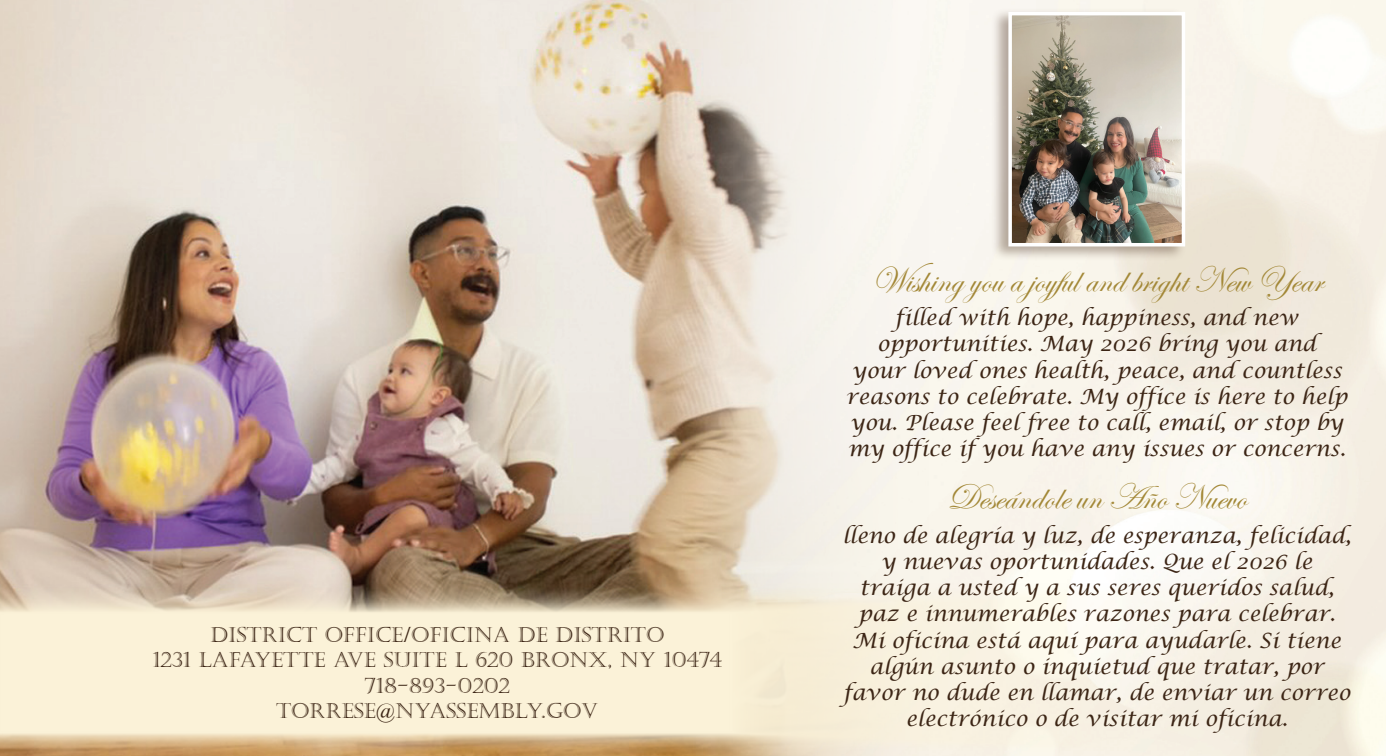
<style>
.page{position:relative;width:1386px;height:756px;background:#fff}
.page>*{position:absolute;margin:0;border:0;box-sizing:border-box;transform-origin:0 0}
.t1{font:36.75px "Edwardian Script ITC";color:#a38837}
.t2{font:italic 21px/26.2px "Lucida Calligraphy";color:#3c2515;text-align:center}
.t3{font:21px/25.2px "Castellar";color:#3c2515}
</style>
<div class="page">
<img style="left:0;top:0;width:945px;height:581px">
<svg style="left:0;top:581px;width:1386px;height:175px;fill:#f9f2d8"></svg>
<div style="left:991px;top:8px;width:196px;height:254px;background:#523827;opacity:.41"></div>
<img style="left:1013px;top:17px;width:167px;height:224px">
<div style="left:1008px;top:12px;width:177px;height:234px;border:4px solid #fff"></div>
<p class="t3" style="left:210px;top:623px;width:31px">DISTRI</p>
<p class="t3" style="left:286px;top:623px;width:301px">CT OFFICE/OFICINA DE DISTRIT</p>
<p class="t3" style="left:646px;top:623px;width:20px">O</p>
<p class="t3" style="left:152px;top:648px;width:103px">1231 LAFAYETTE</p>
<p class="t3" style="left:333px;top:648px;width:91px">AVE SUITE</p>
<p class="t3" style="left:365px;top:648px;width:359px;text-indent:90px">L 620 BRONX, NY 10474<br>718-893-0202</p>
<p class="t3" style="left:276px;top:699px;width:48px">TORRESE</p>
<p class="t3" style="left:376px;top:699px;width:54px">@NYASSEMBLY</p>
<p class="t3" style="left:541px;top:699px;width:59px">.GOV</p>
<h1 class="t1" style="left:871px;top:260px;width:453px">Wishing you a joyful and bright New Year</h1>
<p class="t2" style="left:846px;top:305px;width:503px">filled with hope, happiness, and new opportunities. May 2026 bring you and<br>your loved ones health, peace, and countless reasons to celebrate. My office is here to help you. Please feel free to call, email, or stop by my office if you have any issues or concerns.</p>
<h1 class="t1" style="left:947px;top:477px;width:300px">Deseándole un Año Nuevo</h1>
<p class="t2" style="left:842px;top:523px;width:510px">lleno de alegría y luz, de esperanza, felicidad, y nuevas oportunidades. Que el 2026 le<br>traiga a usted y a sus seres queridos salud, paz e innumerables razones para celebrar.<br>Mi oficina está aquí para ayudarle. Si tiene algún asunto o inquietud que tratar, por favor no dude en llamar, de enviar un correo electrónico o de visitar mi oficina.</p>
</div>
